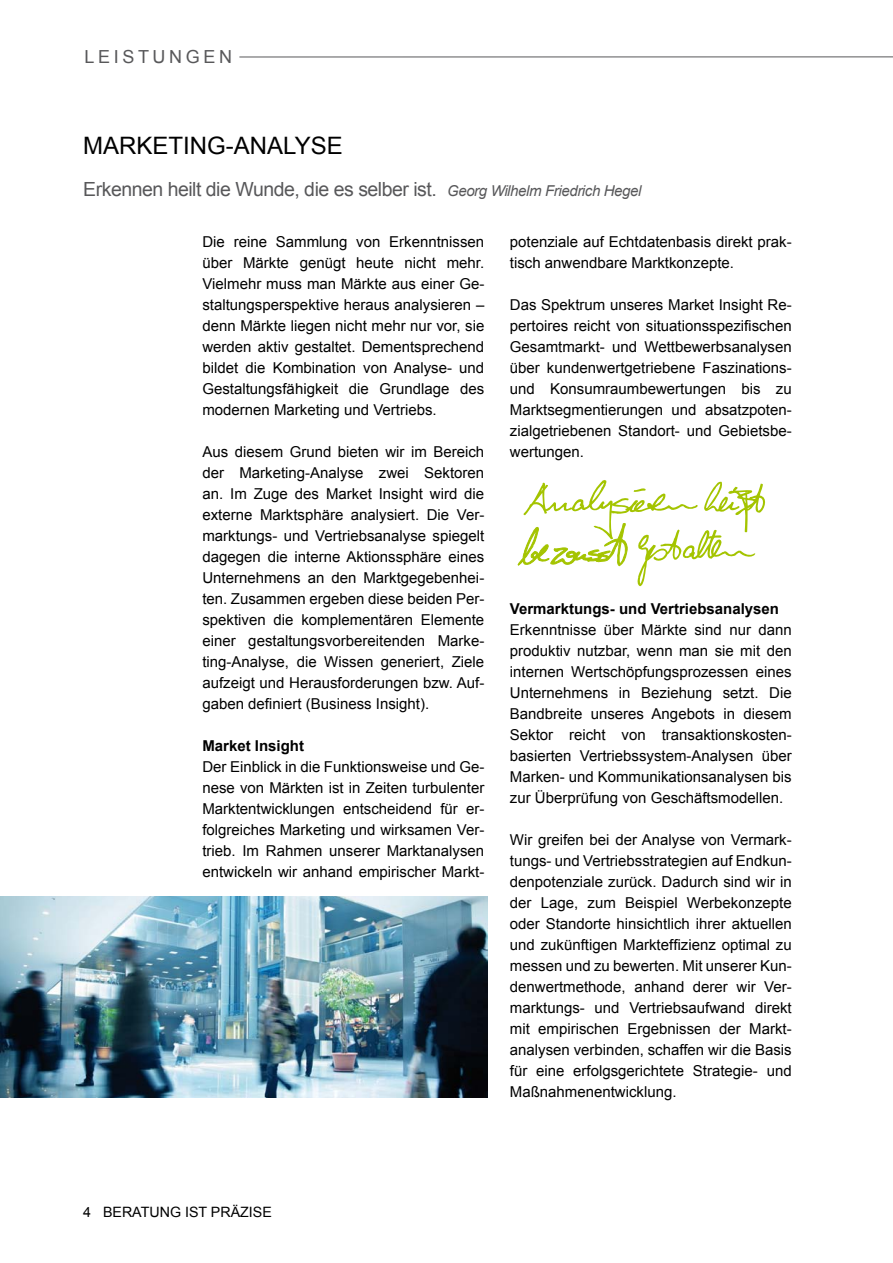
<style>
.page{position:relative;width:893px;height:1263px;background:#fff}
.page>*{position:absolute;margin:0;border:0;box-sizing:border-box;transform-origin:0 0}
.t1{font:24px "Arial";color:#000}
.t2{font:19.5px "Arial";letter-spacing:-.025em;color:#58585a}
.t3{font:18px "Arial";letter-spacing:.2em;color:#58585a}
.t4{font:15px/21px "Arial";color:#000;text-align:justify}
.t5{font:700 15px "Arial";color:#000}
.t6{font:14.25px "Arial";color:#000}
.s1{font-style:italic;font-size:15px}
</style>
<div class="page">
<img style="left:0;top:896px;width:487px;height:202px">
<hr style="left:239px;top:56px;width:654px;height:1px;background:#58585a">
<svg style="left:518px;top:480px;width:247px;height:106px"></svg>
<p class="t3" style="left:85px;top:45px;width:149px">LEISTUNGEN</p>
<h1 class="t1" style="left:83px;top:129px;width:261px">MARKETING-ANALYSE</h1>
<h2 class="t2" style="left:83px;top:177px;width:560px">Erkennen heilt die Wunde, die es selber ist. <span class="s1">Georg Wilhelm Friedrich Hegel</span></h2>
<p class="t4" style="left:202px;top:231px;width:283px">Die reine Sammlung von Erkenntnissen über Märkte genügt heute nicht mehr.<br>Vielmehr muss man Märkte aus einer Ge&shy;staltungsperspektive heraus analysieren – denn Märkte liegen nicht mehr nur vor, sie werden aktiv gestaltet. Dementsprechend bildet die Kombination von Analyse- und Gestaltungsfähigkeit die Grundlage des modernen Marketing und Vertriebs.</p>
<p class="t4" style="left:202px;top:441px;width:283px">Aus diesem Grund bieten wir im Bereich der Marketing-Analyse zwei Sektoren an. Im Zuge des Market Insight wird die externe Marktsphäre analysiert. Die Ver&shy;marktungs- und Vertriebsanalyse spiegelt dagegen die interne Aktionssphäre eines Unternehmens an den Marktgegebenhei&shy;ten. Zusammen ergeben diese beiden Per&shy;spektiven die komplementären Elemente einer gestaltungsvorbereitenden Marke&shy;ting-Analyse, die Wissen generiert, Ziele aufzeigt und Herausforderungen bzw. Auf&shy;gaben definiert (Business Insight).</p>
<p class="t5" style="left:202px;top:735px;width:103px">Market Insight</p>
<p class="t4" style="left:202px;top:756px;width:283px">Der Einblick in die Funktionsweise und Ge&shy;nese von Märkten ist in Zeiten turbulenter Marktentwicklungen entscheidend für er&shy;folgreiches Marketing und wirksamen Ver&shy;trieb. Im Rahmen unserer Marktanalysen entwickeln wir anhand empirischer Markt-</p>
<p class="t4" style="left:510px;top:231px;width:283px">potenziale auf Echtdatenbasis direkt prak&shy;tisch anwendbare Marktkonzepte.</p>
<p class="t4" style="left:510px;top:294px;width:283px">Das Spektrum unseres Market Insight Re&shy;pertoires reicht von situationsspezifischen Gesamtmarkt- und Wettbewerbsanalysen über kundenwertgetriebene Faszinations&shy;und Konsumraumbewertungen bis zu Marktsegmentierungen und absatzpoten&shy;zialgetriebenen Standort- und Gebietsbe&shy;wertungen.</p>
<p class="t5" style="left:510px;top:599px;width:271px">Vermarktungs- und Vertriebsanalysen</p>
<p class="t4" style="left:510px;top:620px;width:283px">Erkenntnisse über Märkte sind nur dann produktiv nutzbar, wenn man sie mit den internen Wertschöpfungsprozessen eines Unternehmens in Beziehung setzt. Die Bandbreite unseres Angebots in diesem Sektor reicht von transaktionskosten&shy;basierten Vertriebssystem-Analysen über Marken- und Kommunikationsanalysen bis zur Überprüfung von Geschäftsmodellen.</p>
<p class="t4" style="left:510px;top:830px;width:283px">Wir greifen bei der Analyse von Vermark&shy;tungs- und Vertriebsstrategien auf Endkun&shy;denpotenziale zurück. Dadurch sind wir in der Lage, zum Beispiel Werbekonzepte oder Standorte hinsichtlich ihrer aktuellen und zukünftigen Markteffizienz optimal zu messen und zu bewerten. Mit unserer Kun&shy;denwertmethode, anhand derer wir Ver&shy;marktungs- und Vertriebsaufwand direkt mit empirischen Ergebnissen der Markt&shy;analysen verbinden, schaffen wir die Basis für eine erfolgsgerichtete Strategie- und Maßnahmenentwicklung.</p>
<p class="t6" style="left:83px;top:1202px;width:190px">4 BERATUNG IST PRÄZISE</p>
</div>
